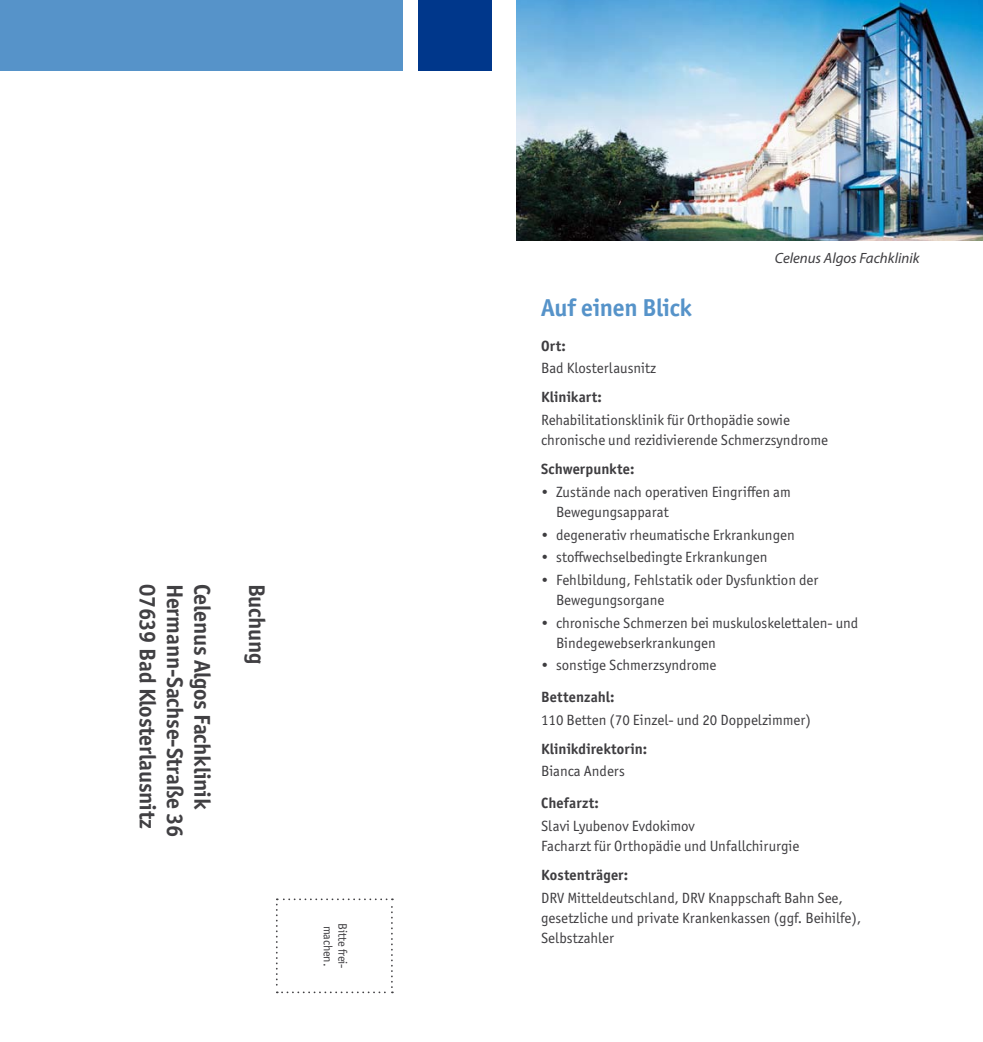
<style>
.page{position:relative;width:983px;height:1042px;background:#fff}
.page>*{position:absolute;margin:0;border:0;box-sizing:border-box;transform-origin:0 0}
.Fly_Große_Headline_b{font:700 24.5px "Officina Sans ITC Pro";letter-spacing:-.01em;color:#5693c9}
.t1{font:700 22.75px "Officina Sans ITC Pro";letter-spacing:-.01em;color:#414043}
.Fly_Fließtext_linksb{font:14.88px/20.1px "Officina Sans ITC Pro";color:#3e3d40}
.Fly_Kleine_Aufzählun{font:14.88px/20.1px "Officina Sans ITC Pro";color:#3e3d40}
.Fly_Kleine_Headline{font:700 14.88px "Officina Sans ITC Pro";letter-spacing:.01em;color:#3e3d40}
.Fly_Fließtext_linksb-2{font:italic 14.88px "Myriad Pro";color:#3e3d40}
.Fly_Kleine_Headline-2{font:14.88px "Officina Sans ITC Pro";color:#3e3d40}
.t2{font:12.25px/14.7px "Officina Sans ITC Pro";letter-spacing:-.01em;color:#414043}
</style>
<div class="page">
<img style="left:516px;top:0;width:466px;height:240px">
<svg style="left:276px;top:898px;width:117px;height:95px"></svg>
<div style="left:418px;top:0;width:73px;height:70px;background:#00378b"></div>
<div style="left:0;top:0;width:403px;height:70px;background:#5693c9"></div>
<p class="t1" style="left:162px;top:583px;width:246px;rotate:90deg">07639 Bad Klosterlausnitz</p>
<p class="t1" style="left:189px;top:583px;width:255px;rotate:90deg">Hermann-Sachse-Straße 36</p>
<p class="t1" style="left:216px;top:583px;width:227px;rotate:90deg">Celenus Algos Fachklinik</p>
<p class="t1" style="left:271px;top:583px;width:83px;rotate:90deg">Buchung</p>
<p class="t2" style="left:350px;top:923px;width:47px;rotate:90deg">Bitte frei&shy;machen.</p>
<p class="Fly_Fließtext_linksb-2" style="left:774px;top:249px;width:146px">Celenus Algos Fachklinik</p>
<p class="Fly_Große_Headline_b" style="left:541px;top:293px;width:152px">Auf einen Blick</p>
<p class="Fly_Kleine_Headline" style="left:541px;top:336px;width:26px">Ort:</p>
<p class="Fly_Fließtext_linksb" style="left:541px;top:358px;width:116px">Bad Klosterlausnitz</p>
<p class="Fly_Kleine_Headline" style="left:541px;top:388px;width:62px">Klinikart:</p>
<p class="Fly_Fließtext_linksb" style="left:541px;top:410px;width:288px">Rehabilitationsklinik für Orthopädie sowie chronische und rezidivierende Schmerzsyndrome</p>
<p class="Fly_Kleine_Headline" style="left:541px;top:460px;width:95px">Schwerpunkte:</p>
<p class="Fly_Kleine_Aufzählun" style="left:556px;top:482px;width:236px;text-indent:-15px">• Zustände nach operativen Eingriffen am<br>Bewegungsapparat</p>
<p class="Fly_Kleine_Aufzählun" style="left:541px;top:524px;width:255px">• degenerativ rheumatische Erkrankungen</p>
<p class="Fly_Kleine_Aufzählun" style="left:541px;top:547px;width:228px">• stoffwechselbedingte Erkrankungen</p>
<p class="Fly_Kleine_Aufzählun" style="left:556px;top:570px;width:264px;text-indent:-15px">• Fehlbildung, Fehlstatik oder Dysfunktion der<br>Bewegungsorgane</p>
<p class="Fly_Kleine_Aufzählun" style="left:556px;top:612px;width:304px;text-indent:-15px">• chronische Schmerzen bei muskuloskelettalen- und<br>Bindegewebserkrankungen</p>
<p class="Fly_Kleine_Aufzählun" style="left:541px;top:655px;width:177px">• sonstige Schmerzsyndrome</p>
<p class="Fly_Kleine_Headline" style="left:541px;top:688px;width:75px">Bettenzahl:</p>
<p class="Fly_Fließtext_linksb" style="left:541px;top:709px;width:271px">110 Betten (70 Einzel- und 20 Doppelzimmer)</p>
<p class="Fly_Kleine_Headline" style="left:541px;top:739px;width:107px">Klinikdirektorin:</p>
<p class="Fly_Kleine_Headline-2" style="left:541px;top:762px;width:85px">Bianca Anders</p>
<p class="Fly_Kleine_Headline" style="left:541px;top:794px;width:59px">Chefarzt:</p>
<p class="Fly_Fließtext_linksb" style="left:541px;top:815px;width:155px">Slavi Lyubenov Evdokimov</p>
<p class="Fly_Fließtext_linksb" style="left:541px;top:835px;width:259px">Facharzt für Orthopädie und Unfallchirurgie</p>
<p class="Fly_Kleine_Headline" style="left:541px;top:865px;width:89px">Kostenträger:</p>
<p class="Fly_Fließtext_linksb" style="left:541px;top:887px;width:321px">DRV Mitteldeutschland, DRV Knappschaft Bahn See, gesetzliche und private Krankenkassen (ggf. Beihilfe),<br>Selbstzahler</p>
</div>
